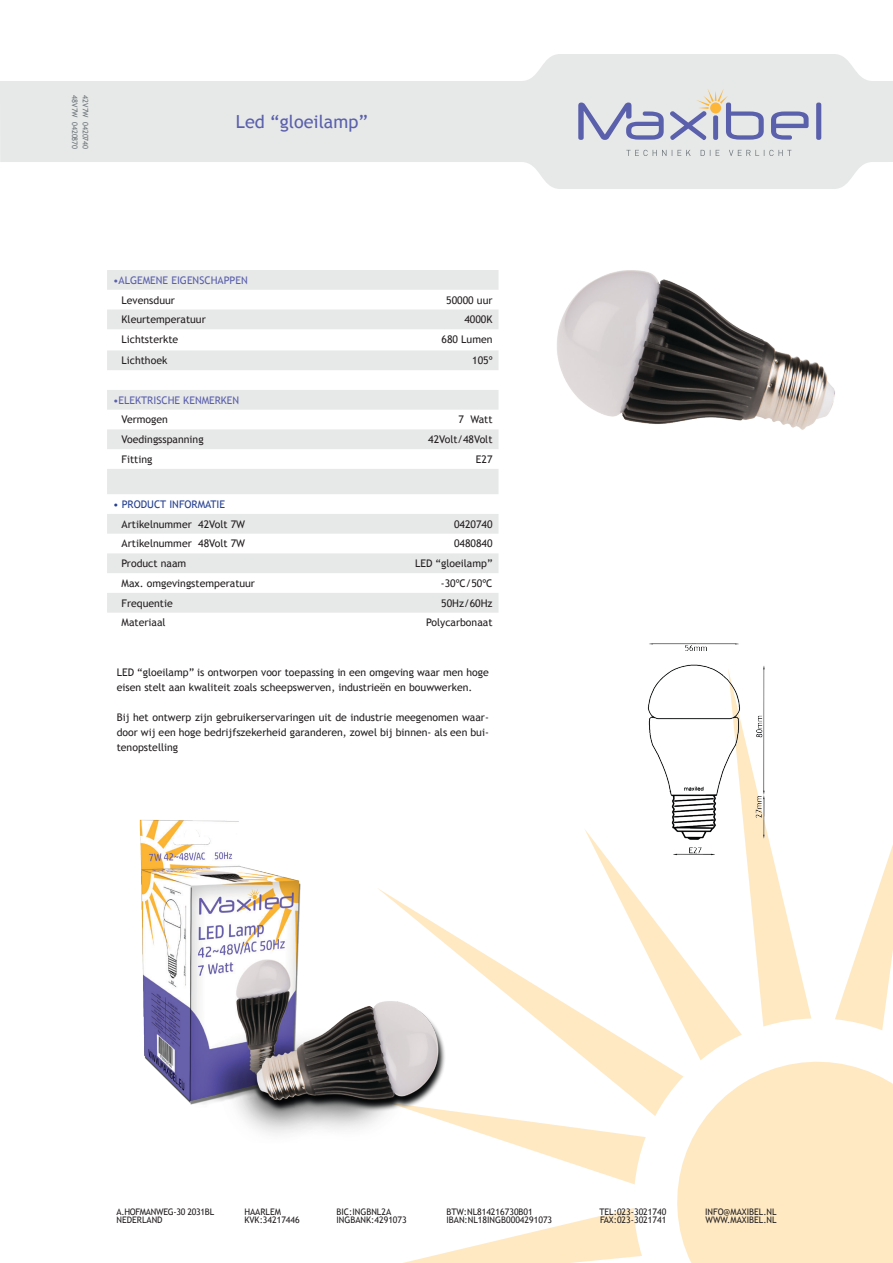
<style>
.page{position:relative;width:893px;height:1263px;background:#fff}
.page>*{position:absolute;margin:0;border:0;box-sizing:border-box;transform-origin:0 0}
.t1{font:18px "Trebuchet MS";color:#5a60ab}
.t2{font:10.5px/15px "Trebuchet MS";color:#231f20}
.t3{font:10.5px "Trebuchet MS";color:#5a60ab}
.t4{font:10.5px "Trebuchet MS";color:#25408f}
.t5{font:9px "Trebuchet MS";color:#231f20}
.t6{font:9px "Trebuchet MS";letter-spacing:-.03em;color:#231f20}
.t7{font:7.5px "Trebuchet MS";color:#6a7377}
</style>
<div class="page">
<svg style="left:0;top:54px;width:893px;height:135px;fill:#e7e8e8"></svg>
<svg style="left:677px;top:1061px;width:216px;height:202px;background:#feebca"></svg>
<svg style="left:403px;top:1208px;width:239px;height:55px"></svg>
<svg style="left:500px;top:1117px;width:146px;height:67px"></svg>
<svg style="left:500px;top:963px;width:183px;height:153px"></svg>
<svg style="left:584px;top:830px;width:227px;height:230px"></svg>
<svg style="left:835px;top:845px;width:58px;height:185px"></svg>
<svg style="left:771px;top:111px;width:38px;height:29px"></svg>
<div style="left:816px;top:103px;width:5px;height:37px;background:#5a60ab;border-radius:2px"></div>
<svg style="left:578px;top:103px;width:86px;height:37px;background:#b5b7d2"></svg>
<svg style="left:670px;top:89px;width:94px;height:51px;background:#c9c9d4"></svg>
<svg style="left:626px;top:150px;width:165px;height:6px"></svg>
<img style="left:557px;top:270px;width:278px;height:160px">
<svg style="left:107px;top:270px;width:392px;height:343px;fill:#e7e8e8"></svg>
<img style="left:614px;top:643px;width:162px;height:214px">
<img style="left:139px;top:819px;width:361px;height:321px">
<p class="t7" style="left:79px;top:95px;width:55px;rotate:90deg">48V7W 0420870</p>
<p class="t7" style="left:90px;top:95px;width:55px;rotate:90deg">42V7W 0420740</p>
<p class="t1" style="left:236px;top:110px;width:133px">Led “gloeilamp”</p>
<p class="t3" style="left:113px;top:273px;width:136px">•ALGEMENE EIGENSCHAPPEN</p>
<p class="t2" style="left:122px;top:292px;width:55px">Levensduur</p>
<p class="t2" style="left:446px;top:292px;width:48px">50000 uur</p>
<p class="t2" style="left:122px;top:312px;width:86px">Kleurtemperatuur</p>
<p class="t2" style="left:464px;top:312px;width:30px">4000K</p>
<p class="t2" style="left:122px;top:332px;width:58px">Lichtsterkte</p>
<p class="t2" style="left:442px;top:332px;width:52px">680 Lumen</p>
<p class="t2" style="left:122px;top:353px;width:47px">Lichthoek</p>
<p class="t2" style="left:472px;top:353px;width:22px">105º</p>
<p class="t3" style="left:113px;top:393px;width:128px">•ELEKTRISCHE KENMERKEN</p>
<p class="t2" style="left:122px;top:412px;width:48px">Vermogen</p>
<p class="t2" style="left:458px;top:412px;width:36px">7 Watt</p>
<p class="t2" style="left:122px;top:432px;width:84px">Voedingsspanning</p>
<p class="t2" style="left:428px;top:432px;width:66px">42Volt/48Volt</p>
<p class="t2" style="left:122px;top:452px;width:32px">Fitting</p>
<p class="t2" style="left:476px;top:452px;width:18px">E27</p>
<p class="t4" style="left:113px;top:498px;width:113px">• PRODUCT INFORMATIE</p>
<p class="t2" style="left:122px;top:516px;width:125px">Artikelnummer 42Volt 7W</p>
<p class="t2" style="left:454px;top:516px;width:40px">0420740</p>
<p class="t2" style="left:122px;top:536px;width:125px">Artikelnummer 48Volt 7W</p>
<p class="t2" style="left:454px;top:536px;width:40px">0480840</p>
<p class="t2" style="left:122px;top:556px;width:66px">Product naam</p>
<p class="t2" style="left:415px;top:556px;width:79px">LED “gloeilamp”</p>
<p class="t2" style="left:122px;top:576px;width:135px">Max. omgevingstemperatuur</p>
<p class="t2" style="left:441px;top:576px;width:53px">-30ºC/50ºC</p>
<p class="t2" style="left:122px;top:595px;width:53px">Frequentie</p>
<p class="t2" style="left:441px;top:595px;width:53px">50Hz/60Hz</p>
<p class="t2" style="left:122px;top:615px;width:46px">Materiaal</p>
<p class="t2" style="left:426px;top:615px;width:68px">Polycarbonaat</p>
<p class="t2" style="left:117px;top:665px;width:374px">LED “gloeilamp” is ontworpen voor toepassing in een omgeving waar men hoge eisen stelt aan kwaliteit zoals scheepswerven, industrieën en bouwwerken.</p>
<p class="t2" style="left:117px;top:710px;width:374px;text-align:justify">Bij het ontwerp zijn gebruikerservaringen uit de industrie meegenomen waar&shy;door wij een hoge bedrijfszekerheid garanderen, zowel bij binnen- als een bui&shy;tenopstelling</p>
<p class="t6" style="left:117px;top:1206px;width:99px">A.HOFMANWEG-30 2031BL</p>
<p class="t5" style="left:244px;top:1206px;width:38px">HAARLEM</p>
<p class="t5" style="left:336px;top:1206px;width:56px">BIC:INGBNL2A</p>
<p class="t5" style="left:446px;top:1206px;width:88px">BTW:NL814216730B01</p>
<p class="t5" style="left:599px;top:1206px;width:68px">TEL:023-3021740</p>
<p class="t5" style="left:705px;top:1206px;width:73px">INFO@MAXIBEL.NL</p>
<p class="t5" style="left:117px;top:1214px;width:48px">NEDERLAND</p>
<p class="t5" style="left:244px;top:1214px;width:57px">KVK:34217446</p>
<p class="t5" style="left:336px;top:1214px;width:72px">INGBANK:4291073</p>
<p class="t5" style="left:446px;top:1214px;width:107px">IBAN:NL18INGB0004291073</p>
<p class="t5" style="left:600px;top:1214px;width:68px">FAX:023-3021741</p>
<p class="t5" style="left:705px;top:1214px;width:73px">WWW.MAXIBEL.NL</p>
</div>
